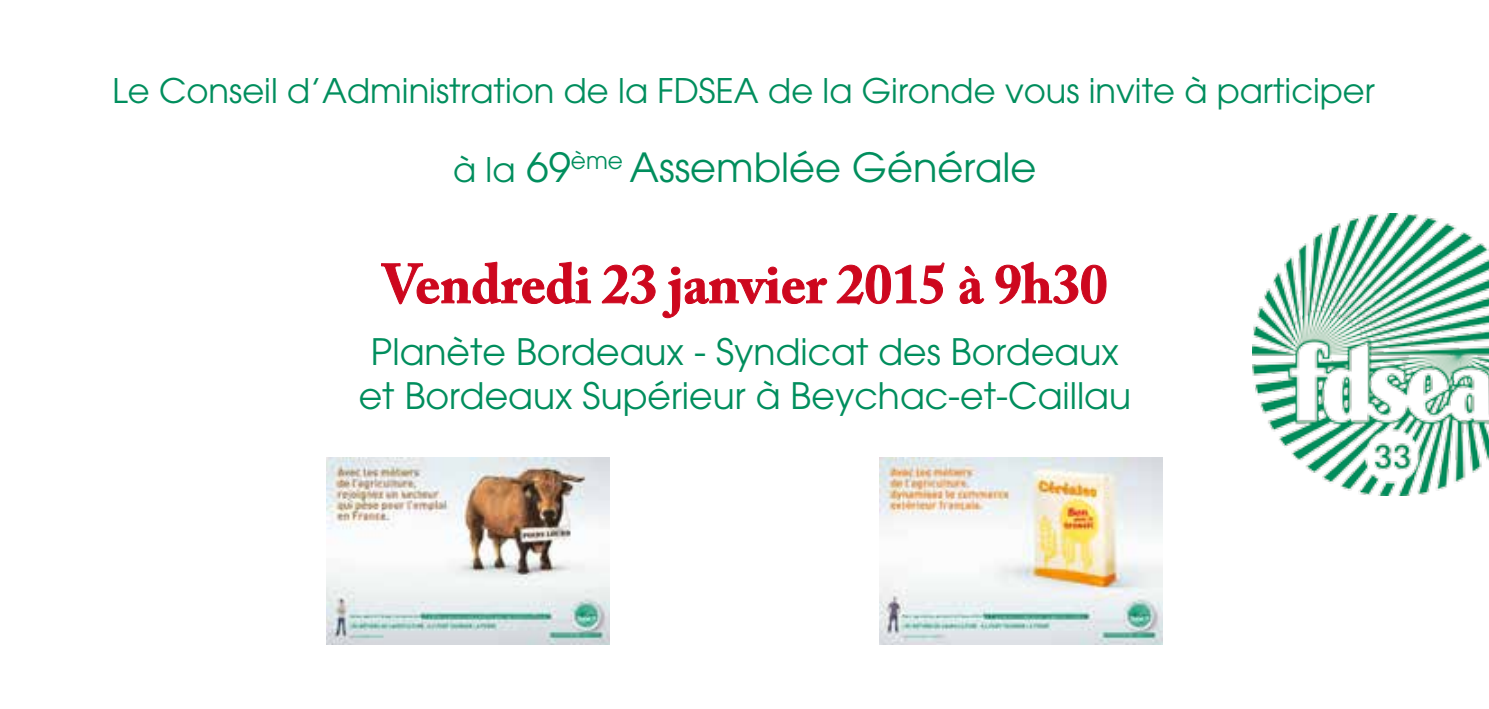
<style>
.page{position:relative;width:1489px;height:709px;background:#fff}
.page>*{position:absolute;margin:0;border:0;box-sizing:border-box;transform-origin:0 0}
.t1{font:700 55px "Adobe Caslon Pro";color:#cd071e}
.t2{font:40px "ITC Avant Garde Std";color:#008e5d}
.t3{font:36.25px/43.5px "ITC Avant Garde Std";color:#008e5d;text-align:center}
.t4{font:33.75px "ITC Avant Garde Std";color:#008e5d}
.s1{font-size:33.75px}
</style>
<div class="page">
<img style="left:326px;top:457px;width:283px;height:187px">
<img style="left:879px;top:457px;width:283px;height:187px">
<img style="left:1252px;top:213px;width:236px;height:282px">
<svg style="left:381px;top:261px;width:210px;height:44px"></svg>
<svg style="left:601px;top:264px;width:55px;height:41px"></svg>
<svg style="left:662px;top:266px;width:165px;height:53px"></svg>
<svg style="left:836px;top:263px;width:109px;height:42px"></svg>
<svg style="left:959px;top:265px;width:24px;height:39px"></svg>
<svg style="left:995px;top:261px;width:111px;height:43px"></svg>
<p class="t4" style="left:112px;top:70px;width:1264px">Le Conseil d’Administration de la FDSEA de la Gironde vous invite à participer</p>
<p class="t2" style="left:453px;top:142px;width:585px"><span class="s1">à la</span> 69<sup>ème</sup> Assemblée Générale</p>
<h1 class="t1" style="left:382px;top:251px;width:726px">Vendredi 23 janvier 2015 à 9h30</h1>
<p class="t3" style="left:359px;top:330px;width:773px">Planète Bordeaux - Syndicat des Bordeaux et Bordeaux Supérieur à Beychac-et-Caillau</p>
</div>
